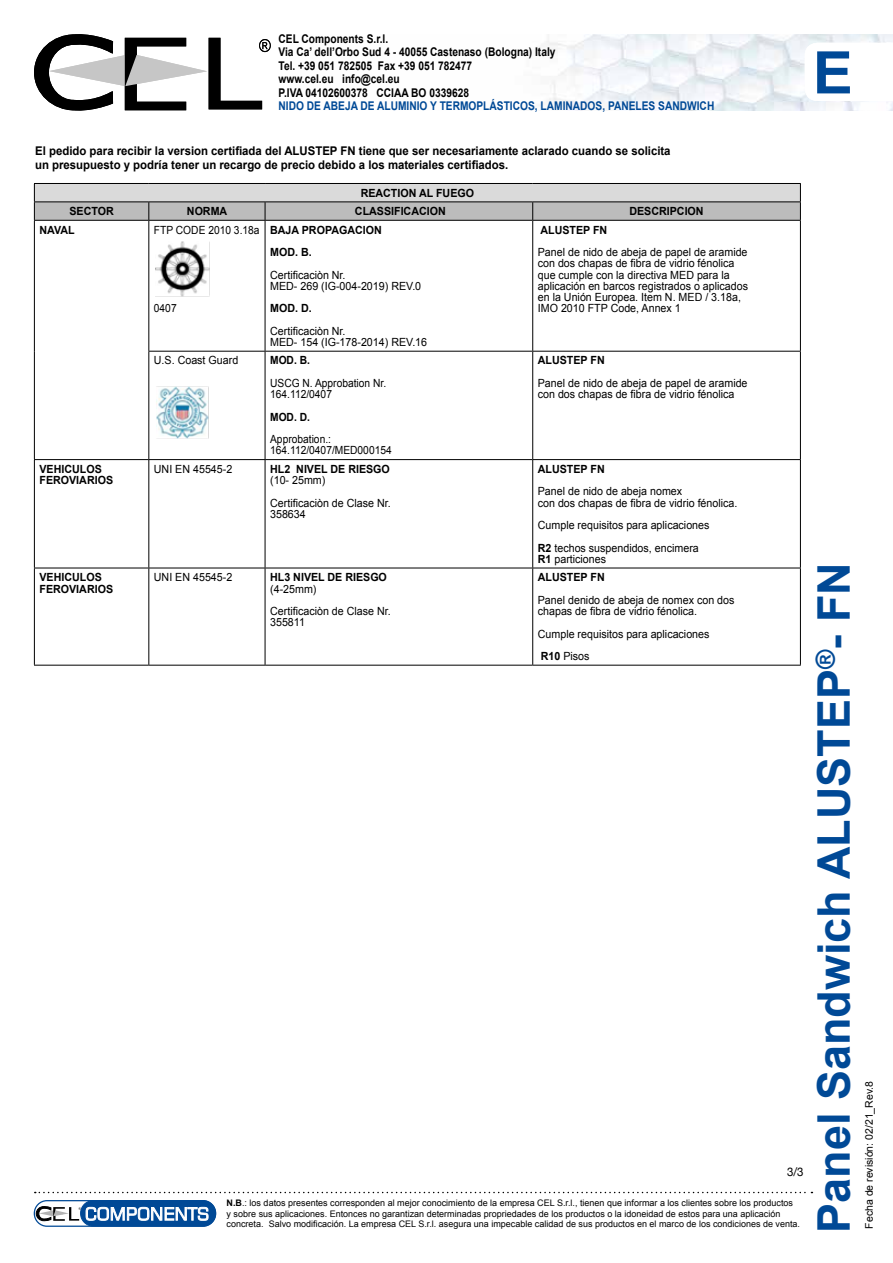
<style>
.page{position:relative;width:893px;height:1263px;background:#fff}
.page>*{position:absolute;margin:0;border:0;box-sizing:border-box;transform-origin:0 0}
.t1{font:700 58.65px "Arial";color:#004996}
.t2{font:700 45px "Arial";color:#004996}
.t3{font:700 12px/14.4px "Arial";color:#000;scale:.95 1}
.t4{font:700 12px/13.5px "Arial";color:#000;scale:.85 1}
.t5{font:700 12px "Arial";color:#004996;scale:.85 1}
.t6{font:12px "Helvetica Neue";color:#000;scale:.95 1}
.t7{font:11.25px/11.2px "Arial";color:#000;scale:.95 1}
.t8{font:700 11.25px/11.2px "Arial";color:#000;scale:.95 1}
.t9{font:11.25px/11.2px "Arial";color:#000;scale:.91 1}
.t10{font:700 11.25px "Arial";color:#000;scale:.91 1}
.t11{font:10.5px "Arial";color:#000}
.t12{font:9px/10.8px "Arial";color:#000}
.s1{font-weight:700}
</style>
<div class="page">
<img style="left:537px;top:34px;width:356px;height:77px">
<svg style="left:34px;top:34px;width:237px;height:77px"></svg>
<svg style="left:805px;top:43px;width:88px;height:58px"></svg>
<svg style="left:35px;top:1192px;width:777px;height:1px"></svg>
<div style="left:34px;top:1200px;width:182px;height:27px;border:1px solid #004996;border-radius:13px"></div>
<div style="left:81px;top:1200px;width:135px;height:26px;background:#004996;border-radius:13px"></div>
<div style="left:80px;top:1200px;width:136px;height:26px;border:1px solid #004996;border-radius:13px"></div>
<svg style="left:36px;top:1205px;width:173px;height:16px"></svg>
<hr style="left:34px;top:183px;width:115px;height:1px;background:#000">
<hr style="left:149px;top:183px;width:116px;height:1px;background:#000">
<hr style="left:265px;top:183px;width:268px;height:1px;background:#000">
<hr style="left:533px;top:183px;width:268px;height:1px;background:#000">
<svg style="left:34px;top:184px;width:767px;height:36px;background:#c3c3c3"></svg>
<hr style="left:34px;top:220px;width:115px;height:1px;background:#000">
<hr style="left:34px;top:221px;width:1px;height:130px;background:#000">
<hr style="left:149px;top:220px;width:116px;height:1px;background:#000">
<hr style="left:148px;top:221px;width:1px;height:130px;background:#000">
<hr style="left:265px;top:220px;width:268px;height:1px;background:#000">
<hr style="left:265px;top:221px;width:1px;height:130px;background:#000">
<hr style="left:533px;top:220px;width:268px;height:1px;background:#000">
<hr style="left:532px;top:221px;width:1px;height:130px;background:#000">
<hr style="left:800px;top:221px;width:1px;height:130px;background:#000">
<hr style="left:34px;top:351px;width:1px;height:108px;background:#000">
<hr style="left:148px;top:351px;width:117px;height:1px;background:#000">
<hr style="left:148px;top:352px;width:1px;height:107px;background:#000">
<hr style="left:265px;top:351px;width:268px;height:1px;background:#000">
<hr style="left:265px;top:352px;width:1px;height:107px;background:#000">
<hr style="left:533px;top:351px;width:268px;height:1px;background:#000">
<hr style="left:532px;top:352px;width:1px;height:107px;background:#000">
<hr style="left:800px;top:352px;width:1px;height:107px;background:#000">
<hr style="left:34px;top:459px;width:115px;height:1px;background:#000">
<hr style="left:34px;top:460px;width:1px;height:108px;background:#000">
<hr style="left:149px;top:459px;width:116px;height:1px;background:#000">
<hr style="left:148px;top:460px;width:1px;height:108px;background:#000">
<hr style="left:265px;top:459px;width:268px;height:1px;background:#000">
<hr style="left:265px;top:460px;width:1px;height:108px;background:#000">
<hr style="left:533px;top:459px;width:268px;height:1px;background:#000">
<hr style="left:532px;top:460px;width:1px;height:108px;background:#000">
<hr style="left:800px;top:460px;width:1px;height:108px;background:#000">
<hr style="left:34px;top:568px;width:115px;height:1px;background:#000">
<hr style="left:34px;top:568px;width:1px;height:97px;background:#000">
<hr style="left:149px;top:568px;width:116px;height:1px;background:#000">
<hr style="left:148px;top:568px;width:1px;height:97px;background:#000">
<hr style="left:265px;top:568px;width:268px;height:1px;background:#000">
<hr style="left:265px;top:568px;width:1px;height:97px;background:#000">
<hr style="left:533px;top:568px;width:268px;height:1px;background:#000">
<hr style="left:532px;top:568px;width:1px;height:97px;background:#000">
<hr style="left:800px;top:568px;width:1px;height:97px;background:#000">
<hr style="left:34px;top:665px;width:115px;height:1px;background:#000">
<hr style="left:149px;top:665px;width:116px;height:1px;background:#000">
<hr style="left:265px;top:665px;width:268px;height:1px;background:#000">
<hr style="left:533px;top:665px;width:268px;height:1px;background:#000">
<img style="left:156px;top:242px;width:54px;height:55px">
<img style="left:156px;top:386px;width:53px;height:53px">
<p class="t4" style="left:279px;top:32px;width:327px">CEL Components S.r.l.<br>Via Ca’ dell’Orbo Sud 4 - 40055 Castenaso (Bologna) Italy Tel. +39 051 782505 Fax +39 051 782477<br>www.cel.eu info@cel.eu<br>P.IVA 04102600378 CCIAA BO 0339628</p>
<p class="t5" style="left:279px;top:98px;width:514px">NIDO DE ABEJA DE ALUMINIO Y TERMOPLÁSTICOS, LAMINADOS, PANELES SANDWICH</p>
<h1 class="t1" style="left:813px;top:34px;width:55px">I TE</h1>
<p class="t3" style="left:35px;top:144px;width:670px">El pedido para recibir la version certifiada del ALUSTEP FN tiene que ser necesariamente aclarado cuando se solicita un presupuesto y podría tener un recargo de precio debido a los materiales certifiados.</p>
<p class="t8" style="left:361px;top:188px;width:121px">REACTION AL FUEGO</p>
<p class="t8" style="left:69px;top:206px;width:48px">SECTOR</p>
<p class="t8" style="left:187px;top:206px;width:44px">NORMA</p>
<p class="t8" style="left:355px;top:206px;width:97px">CLASSIFICACION</p>
<p class="t8" style="left:629px;top:206px;width:80px">DESCRIPCION</p>
<p class="t8" style="left:39px;top:224px;width:39px">NAVAL</p>
<p class="t9" style="left:154px;top:224px;width:118px">FTP CODE 2010 3.18a</p>
<p class="t8" style="left:270px;top:219px;width:119px;line-height:22.5px">BAJA PROPAGACION<br>MOD. B.</p>
<p class="t7" style="left:270px;top:269px;width:161px">Certificaciòn Nr.<br>MED- 269 (IG-004-2019) REV.0</p>
<p class="t8" style="left:270px;top:303px;width:45px">MOD. D.</p>
<p class="t7" style="left:270px;top:325px;width:167px">Certificaciòn Nr.<br>MED- 154 (IG-178-2014) REV.16</p>
<p class="t8" style="left:540px;top:224px;width:72px">ALUSTEP FN</p>
<p class="t7" style="left:538px;top:247px;width:223px">Panel de nido de abeja de papel de aramide con dos chapas de fibra de vidrio fénolica que cumple con la directiva MED para la aplicación en barcos registrados o aplicados en la Unión Europea. Item N. MED / 3.18a, IMO 2010 FTP Code, Annex 1</p>
<p class="t9" style="left:154px;top:303px;width:27px">0407</p>
<p class="t7" style="left:154px;top:355px;width:90px">U.S. Coast Guard</p>
<p class="t10" style="left:270px;top:353px;width:45px">MOD. B.</p>
<p class="t9" style="left:270px;top:377px;width:129px">USCG N. Approbation Nr.<br>164.112/0407</p>
<p class="t10" style="left:270px;top:409px;width:45px">MOD. D.</p>
<p class="t9" style="left:270px;top:434px;width:135px">Approbation.:<br>164.112/0407/MED000154</p>
<p class="t8" style="left:39px;top:464px;width:79px">VEHICULOS<br>FEROVIARIOS</p>
<p class="t7" style="left:154px;top:463px;width:84px">UNI EN 45545-2</p>
<p class="t8" style="left:270px;top:464px;width:128px">HL2 NIVEL DE RIESGO</p>
<p class="t7" style="left:270px;top:469px;width:128px;line-height:22.5px">(10- 25mm)<br>Certificaciòn de Clase Nr.</p>
<p class="t7" style="left:270px;top:508px;width:39px">358634</p>
<p class="t8" style="left:39px;top:572px;width:79px">VEHICULOS<br>FEROVIARIOS</p>
<p class="t7" style="left:154px;top:572px;width:84px">UNI EN 45545-2</p>
<p class="t8" style="left:270px;top:572px;width:124px">HL3 NIVEL DE RIESGO</p>
<p class="t7" style="left:270px;top:577px;width:128px;line-height:22.5px">(4-25mm)<br>Certificaciòn de Clase Nr.</p>
<p class="t7" style="left:270px;top:617px;width:38px">355811</p>
<p class="t8" style="left:538px;top:355px;width:72px">ALUSTEP FN</p>
<p class="t7" style="left:538px;top:377px;width:222px">Panel de nido de abeja de papel de aramide con dos chapas de fibra de vidrio fénolica</p>
<p class="t8" style="left:538px;top:464px;width:72px">ALUSTEP FN</p>
<p class="t7" style="left:538px;top:486px;width:212px">Panel de nido de abeja nomex<br>con dos chapas de fibra de vidrio fénolica.</p>
<p class="t7" style="left:538px;top:514px;width:182px;line-height:22.5px">Cumple requisitos para aplicaciones<br><span class="s1">R2</span> techos suspendidos, encimera</p>
<p class="t7" style="left:538px;top:553px;width:73px"><span class="s1">R1</span> particiones</p>
<p class="t8" style="left:538px;top:572px;width:72px">ALUSTEP FN</p>
<p class="t7" style="left:538px;top:594px;width:208px">Panel denido de abeja de nomex con dos chapas de fibra de vidrio fénolica.</p>
<p class="t7" style="left:538px;top:622px;width:182px;line-height:22.5px">Cumple requisitos para aplicaciones<br><span class="s1">R10</span> Pisos</p>
<p class="t6" style="left:787px;top:1164px;width:19px">3/3</p>
<p class="t12" style="left:227px;top:1197px;width:575px"><span class="s1">N.B</span>.: los datos presentes corresponden al mejor conocimiento de la empresa CEL S.r.l., tienen que informar a los clientes sobre los productos<br>y sobre sus aplicaciones. Entonces no garantizan determinadas propriedades de los productos o la idoneidad de estos para una aplicación concreta. Salvo modificación. La empresa CEL S.r.l. asegura una impecable calidad de sus productos en el marco de los condiciones de venta.</p>
<h2 class="t2" style="left:804px;top:1233px;width:672px;rotate:-90deg">Panel Sandwich ALUSTEP<sup>®</sup>- FN</h2>
<p class="t11" style="left:862px;top:1228px;width:149px;rotate:-90deg">Fecha de revisión: 02/21_Rev.8</p>
</div>
